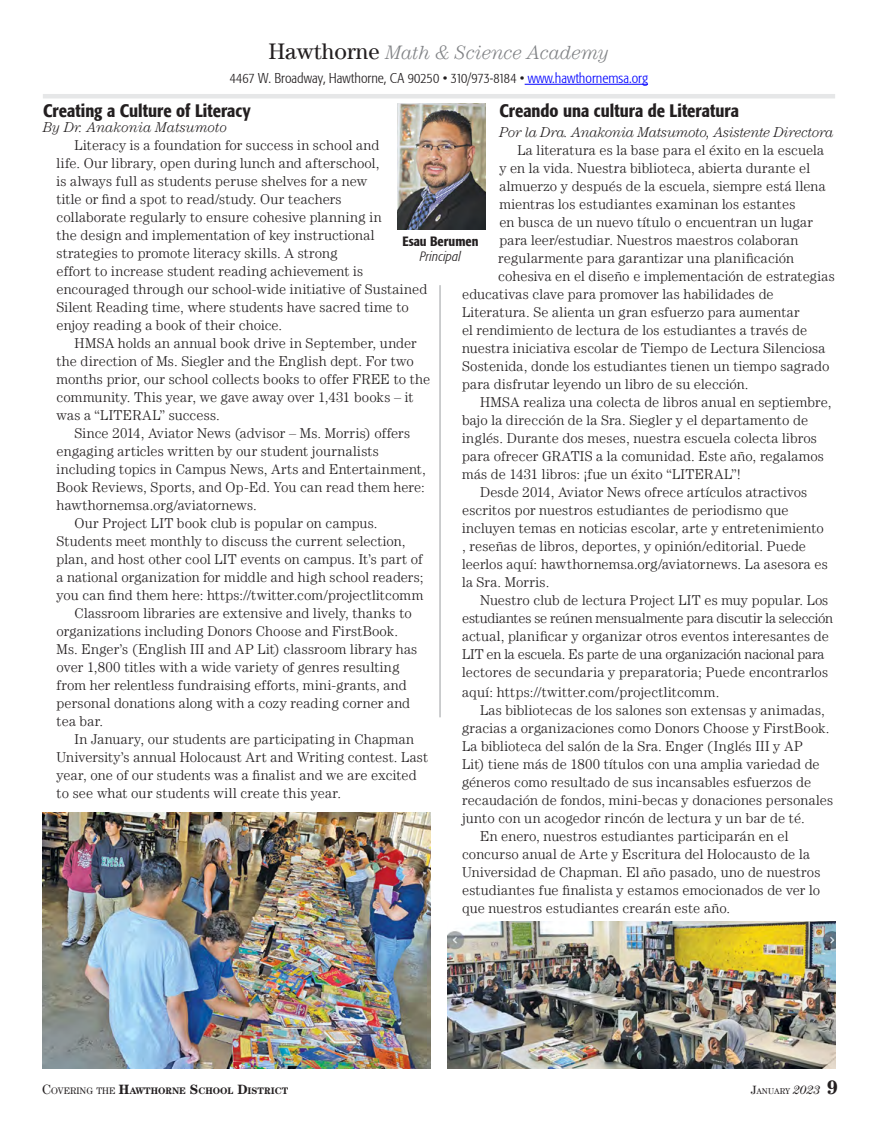
<style>
.page{position:relative;width:878px;height:1121px;background:#fff}
.page>*{position:absolute;margin:0;border:0;box-sizing:border-box;transform-origin:0 0}
.t1{font:italic 300 19.5px "Century LT";letter-spacing:-.005em;color:#808285}
.t2{font:500 condensed 18px "Formata";color:#231f20}
.t3{font:300 14.25px/18px "Century LT";letter-spacing:.01em;color:#231f20}
.t4{font:300 14.25px "Century LT";letter-spacing:-.015em;color:#231f20}
.t5{font:300 condensed 14.25px "Formata";color:#231f20}
.t6{font:italic 300 14.25px "Century LT";letter-spacing:-.02em;color:#231f20}
.t7{font:italic 300 14.25px "Century LT";color:#231f20}
.t8{font:500 condensed 13.5px "Formata";color:#231f20}
.t9{font:italic 300 condensed 13.5px "Formata";letter-spacing:.005em;color:#231f20}
.t10{font:700 9.45px "Century LT";color:#231f20}
.t11{font:8.4px "Century LT";color:#231f20}
.s1{font-weight:400;font-style:normal;font-size:22.5px;color:#231f20}
.s2{color:#00f}
.s3{font-weight:400;font-size:13.5px}
.s4{font-weight:400}
.s5{font-size:13.5px}
.s6{font-size:12px}
.s7{font-style:italic;font-size:12px}
.s8{font-weight:700;font-size:19.5px}
</style>
<div class="page">
<img style="left:397px;top:103px;width:89px;height:126px">
<hr style="left:43px;top:94px;width:792px;height:4px;background:#e6e7e8">
<hr style="left:524px;top:84px;width:124px;height:1px;background:#00f">
<hr style="left:439px;top:285px;width:2px;height:432px;background:#bcbec0">
<img style="left:447px;top:921px;width:388px;height:147px">
<img style="left:43px;top:812px;width:387px;height:256px">
<h1 class="t1" style="left:269px;top:42px;width:342px"><span class="s1">Hawthorne</span> Math &amp; Science Academy</h1>
<p class="t5" style="left:230px;top:70px;width:419px">4467 W. Broadway, Hawthorne, CA 90250 • 310/973-8184 • <span class="s2">www.hawthornemsa.org</span></p>
<p class="t2" style="left:499px;top:100px;width:241px">Creando una cultura de Literatura</p>
<p class="t6" style="left:499px;top:124px;width:336px">Por la Dra. Anakonia Matsumoto, Asistente Directora</p>
<p class="t3" style="left:517px;top:141px;width:308px">La literatura es la base para el éxito en la escuela</p>
<p class="t3" style="left:499px;top:159px;width:312px">y en la vida. Nuestra biblioteca, abierta durante el</p>
<p class="t3" style="left:499px;top:177px;width:328px">almuerzo y después de la escuela, siempre está llena</p>
<p class="t3" style="left:499px;top:195px;width:298px">mientras los estudiantes examinan los estantes</p>
<p class="t3" style="left:499px;top:213px;width:315px">en busca de un nuevo título o encuentran un lugar</p>
<p class="t3" style="left:499px;top:231px;width:301px">para leer/estudiar. Nuestros maestros colaboran</p>
<p class="t3" style="left:498px;top:249px;width:297px">regularmente para garantizar una planificación</p>
<p class="t3" style="left:498px;top:267px;width:338px">cohesiva en el diseño e implementación de estrategias</p>
<p class="t3" style="left:462px;top:285px;width:313px">educativas clave para promover las habilidades de</p>
<p class="t3" style="left:462px;top:303px;width:339px">Literatura. Se alienta un gran esfuerzo para aumentar</p>
<p class="t3" style="left:462px;top:321px;width:347px">el rendimiento de lectura de los estudiantes a través de</p>
<p class="t3" style="left:462px;top:339px;width:365px">nuestra iniciativa escolar de Tiempo de Lectura Silenciosa</p>
<p class="t3" style="left:462px;top:357px;width:369px">Sostenida, donde los estudiantes tienen un tiempo sagrado</p>
<p class="t3" style="left:462px;top:375px;width:288px">para disfrutar leyendo un libro de su elección.</p>
<p class="t3" style="left:480px;top:393px;width:353px">HMSA realiza una colecta de libros anual en septiembre,</p>
<p class="t3" style="left:462px;top:411px;width:347px">bajo la dirección de la Sra. Siegler y el departamento de</p>
<p class="t3" style="left:462px;top:429px;width:356px">inglés. Durante dos meses, nuestra escuela colecta libros</p>
<p class="t3" style="left:462px;top:447px;width:363px">para ofrecer GRATIS a la comunidad. Este año, regalamos</p>
<p class="t3" style="left:462px;top:465px;width:280px">más de 1431 libros: ¡fue un éxito “LITERAL”!</p>
<p class="t3" style="left:480px;top:483px;width:329px">Desde 2014, Aviator News ofrece artículos atractivos</p>
<p class="t3" style="left:462px;top:501px;width:328px">escritos por nuestros estudiantes de periodismo que</p>
<p class="t3" style="left:462px;top:519px;width:363px">incluyen temas en noticias escolar, arte y entretenimiento</p>
<p class="t3" style="left:462px;top:537px;width:345px">, reseñas de libros, deportes, y opinión/editorial. Puede</p>
<p class="t3" style="left:462px;top:555px;width:367px">leerlos aquí: hawthornemsa.org/aviatornews. La asesora es</p>
<p class="t3" style="left:462px;top:573px;width:89px">la Sra. Morris.</p>
<p class="t3" style="left:480px;top:591px;width:349px">Nuestro club de lectura Project LIT es muy popular. Los</p>
<p class="t4" style="left:462px;top:610px;width:372px">estudiantes se reúnen mensualmente para discutir la selección</p>
<p class="t3" style="left:462px;top:627px;width:368px">actual, planificar y organizar otros eventos interesantes de</p>
<p class="t4" style="left:462px;top:646px;width:364px">LIT en la escuela. Es parte de una organización nacional para</p>
<p class="t3" style="left:462px;top:663px;width:368px">lectores de secundaria y preparatoria; Puede encontrarlos</p>
<p class="t3" style="left:462px;top:682px;width:259px">aquí: https://twitter.com/projectlitcomm.</p>
<p class="t3" style="left:480px;top:700px;width:346px">Las bibliotecas de los salones son extensas y animadas,</p>
<p class="t3" style="left:462px;top:718px;width:369px">gracias a organizaciones como Donors Choose y FirstBook.</p>
<p class="t3" style="left:462px;top:736px;width:342px">La biblioteca del salón de la Sra. Enger (Inglés III y AP</p>
<p class="t3" style="left:462px;top:754px;width:359px">Lit) tiene más de 1800 títulos con una amplia variedad de</p>
<p class="t3" style="left:462px;top:772px;width:351px">géneros como resultado de sus incansables esfuerzos de</p>
<p class="t3" style="left:462px;top:790px;width:372px">recaudación de fondos, mini-becas y donaciones personales</p>
<p class="t3" style="left:462px;top:808px;width:344px">junto con un acogedor rincón de lectura y un bar de té.</p>
<p class="t3" style="left:480px;top:826px;width:310px">En enero, nuestros estudiantes participarán en el</p>
<p class="t3" style="left:462px;top:844px;width:349px">concurso anual de Arte y Escritura del Holocausto de la</p>
<p class="t3" style="left:462px;top:862px;width:360px">Universidad de Chapman. El año pasado, uno de nuestros</p>
<p class="t3" style="left:462px;top:880px;width:359px">estudiantes fue finalista y estamos emocionados de ver lo</p>
<p class="t3" style="left:462px;top:898px;width:269px">que nuestros estudiantes crearán este año.</p>
<p class="t2" style="left:43px;top:100px;width:209px">Creating a Culture of Literacy</p>
<p class="t7" style="left:43px;top:119px;width:185px">By Dr. Anakonia Matsumoto</p>
<p class="t3" style="left:57px;top:136px;width:372px;text-indent:18px">Literacy is a foundation for success in school and<br>life. Our library, open during lunch and afterschool,<br>is always full as students peruse shelves for a new<br>title or find a spot to read/study. Our teachers<br>collaborate regularly to ensure cohesive planning in<br>the design and implementation of key instructional strategies to promote literacy skills. A strong<br>effort to increase student reading achievement is encouraged through our school-wide initiative of Sustained Silent Reading time, where students have sacred time to enjoy reading a book of their choice.</p>
<p class="t3" style="left:57px;top:334px;width:375px;text-indent:18px">HMSA holds an annual book drive in September, under the direction of Ms. Siegler and the English dept. For two months prior, our school collects books to offer FREE to the community. This year, we gave away over 1,431 books – it was a “LITERAL” success.</p>
<p class="t3" style="left:75px;top:424px;width:337px">Since 2014, Aviator News (advisor – Ms. Morris) offers</p>
<p class="t3" style="left:57px;top:442px;width:324px">engaging articles written by our student journalists</p>
<p class="t3" style="left:57px;top:460px;width:371px">including topics in Campus News, Arts and Entertainment,</p>
<p class="t3" style="left:57px;top:478px;width:370px">Book Reviews, Sports, and Op-Ed. You can read them here:</p>
<p class="t3" style="left:57px;top:496px;width:202px">hawthornemsa.org/aviatornews.</p>
<p class="t3" style="left:75px;top:514px;width:304px">Our Project LIT book club is popular on campus.</p>
<p class="t3" style="left:57px;top:532px;width:350px">Students meet monthly to discuss the current selection,</p>
<p class="t3" style="left:57px;top:550px;width:367px">plan, and host other cool LIT events on campus. It’s part of</p>
<p class="t3" style="left:57px;top:568px;width:368px">a national organization for middle and high school readers;</p>
<p class="t3" style="left:57px;top:586px;width:368px">you can find them here: https://twitter.com/projectlitcomm</p>
<p class="t3" style="left:75px;top:604px;width:339px">Classroom libraries are extensive and lively, thanks to</p>
<p class="t3" style="left:57px;top:622px;width:343px">organizations including Donors Choose and FirstBook.</p>
<p class="t3" style="left:57px;top:640px;width:362px">Ms. Enger’s (English III and AP Lit) classroom library has</p>
<p class="t3" style="left:57px;top:658px;width:344px">over 1,800 titles with a wide variety of genres resulting</p>
<p class="t3" style="left:57px;top:676px;width:352px">from her relentless fundraising efforts, mini-grants, and</p>
<p class="t3" style="left:57px;top:694px;width:355px">personal donations along with a cozy reading corner and</p>
<p class="t3" style="left:57px;top:712px;width:48px">tea bar.</p>
<p class="t3" style="left:75px;top:730px;width:341px">In January, our students are participating in Chapman</p>
<p class="t3" style="left:57px;top:748px;width:373px">University’s annual Holocaust Art and Writing contest. Last</p>
<p class="t3" style="left:57px;top:766px;width:362px">year, one of our students was a finalist and we are excited</p>
<p class="t3" style="left:57px;top:784px;width:286px">to see what our students will create this year.</p>
<p class="t8" style="left:402px;top:233px;width:77px">Esau Berumen</p>
<p class="t9" style="left:420px;top:249px;width:42px">Principal</p>
<p class="t10" style="left:42px;top:1085px;width:247px"><span class="s3">C</span><span class="s4">OVERING THE</span> <span class="s5">H</span>AWTHORNE <span class="s5">S</span>CHOOL <span class="s5">D</span>ISTRICT</p>
<p class="t11" style="left:751px;top:1086px;width:88px"><span class="s6">J</span>ANUARY <span class="s7">2023</span> <span class="s8">9</span></p>
</div>
